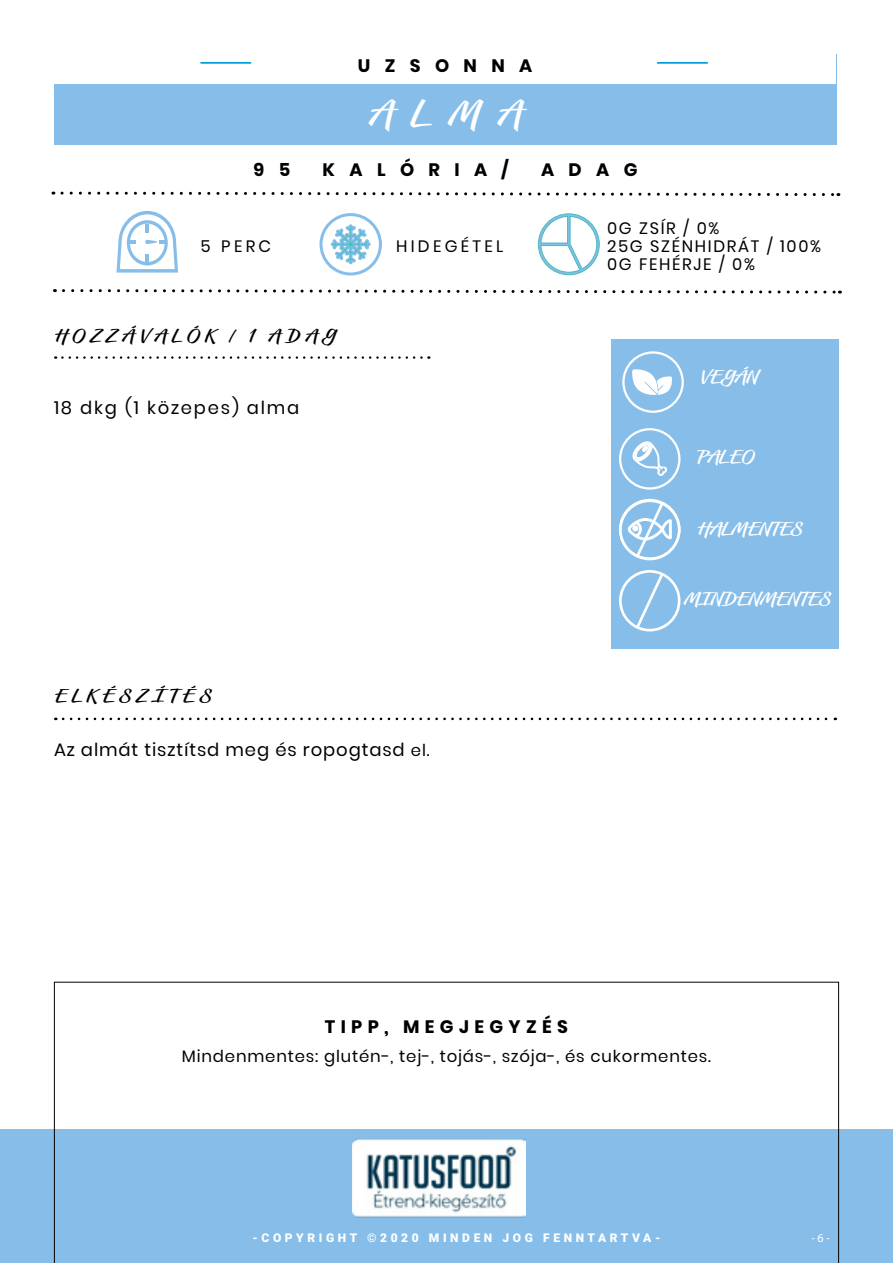
<style>
.page{position:relative;width:893px;height:1263px;background:#fff}
.page>*{position:absolute;margin:0;border:0;box-sizing:border-box;transform-origin:0 0}
.Header3{font:36px "Hughs";color:#fff}
.Base_Text1{font:18px "Poppins";letter-spacing:.05em;color:#000}
.t1{font:18px "Hughs";color:#fff}
.Subheader2___Steak{font:18px "Hughs";letter-spacing:.3em;color:#000}
.Base_Text2{font:700 18px "Poppins";letter-spacing:.3em;color:#000}
.Text{font:18px "Poppins";letter-spacing:.1em;color:#000}
.Base_Text2-2{font:700 18px "Poppins";letter-spacing:.8em;color:#000}
.Header2{font:700 18px "Poppins";letter-spacing:.8em;color:#000}
.Kitchen_Tools_-_Left{font:16.5px "Poppins";letter-spacing:.05em;color:#000}
.Kitchen_Tools_-_Left-2{font:16.5px "Poppins";letter-spacing:.1em;color:#000}
.Kitchen_Tools_-_Left-3{font:16.5px "Poppins";letter-spacing:.2em;color:#000}
.t2{font:900 12px "Roboto";letter-spacing:.3em;color:#fff}
.Kitchen_Tools_-_Left-4{font:12px "Myriad Pro";color:#fff}
.s1{font-size:16.5px}
</style>
<div class="page">
<div style="left:0;top:1129px;width:893px;height:134px;background:#87bee9"></div>
<svg style="left:116px;top:211px;width:62px;height:62px"></svg>
<svg style="left:145px;top:240px;width:12px;height:4px"></svg>
<svg style="left:538px;top:213px;width:62px;height:62px"></svg>
<div style="left:319px;top:213px;width:63px;height:62px;border:3px solid #87bee9;border-radius:50%"></div>
<svg style="left:330px;top:224px;width:41px;height:41px"></svg>
<div style="left:54px;top:54px;width:782px;height:90px;background:#87bee9"></div>
<div style="left:53px;top:54px;width:783px;height:30px;background:#fff"></div>
<svg style="left:54px;top:982px;width:785px;height:281px"></svg>
<svg style="left:62px;top:356px;width:367px;height:3px"></svg>
<svg style="left:63px;top:718px;width:773px;height:2px"></svg>
<hr style="left:657px;top:62px;width:51px;height:2px;background:#019eda">
<hr style="left:200px;top:62px;width:51px;height:2px;background:#019eda">
<svg style="left:53px;top:191px;width:786px;height:6px"></svg>
<svg style="left:54px;top:289px;width:786px;height:5px"></svg>
<div style="left:611px;top:339px;width:228px;height:309px;background:#87bee9"></div>
<svg style="left:619px;top:570px;width:61px;height:61px"></svg>
<svg style="left:619px;top:499px;width:61px;height:61px"></svg>
<div style="left:619px;top:499px;width:61px;height:61px;border:2px solid #fff;border-radius:50%"></div>
<svg style="left:632px;top:369px;width:41px;height:26px"></svg>
<div style="left:622px;top:351px;width:62px;height:62px;border:2px solid #fff;border-radius:50%"></div>
<div style="left:619px;top:428px;width:61px;height:62px;border:2px solid #fff;border-radius:50%"></div>
<svg style="left:632px;top:441px;width:35px;height:35px"></svg>
<p class="Header2" style="left:358px;top:55px;width:176px">UZSONNA</p>
<p class="Header3" style="left:368px;top:92px;width:155px">ALMA</p>
<p class="Base_Text2" style="left:253px;top:160px;width:38px">9 5</p>
<p class="Base_Text2-2" style="left:323px;top:160px;width:187px">KALÓRIA/</p>
<p class="Base_Text2" style="left:541px;top:160px;width:98px">ADAG</p>
<p class="Kitchen_Tools_-_Left" style="left:200px;top:237px;width:72px">5 PERC</p>
<p class="Kitchen_Tools_-_Left-3" style="left:396px;top:237px;width:109px">HIDEGÉTEL</p>
<p class="Subheader2___Steak" style="left:54px;top:325px;width:283px">HOZZÁVALÓK / 1 ADAG</p>
<p class="Text" style="left:54px;top:397px;width:247px">18 dkg (1 közepes) alma</p>
<p class="Subheader2___Steak" style="left:54px;top:685px;width:159px">ELKÉSZÍTÉS</p>
<p class="Base_Text1" style="left:54px;top:739px;width:377px">Az almát tisztítsd meg és ropogtasd <span class="s1">el.</span></p>
<p class="Kitchen_Tools_-_Left" style="left:607px;top:219px;width:114px">0G ZSÍR / 0%</p>
<p class="Kitchen_Tools_-_Left-2" style="left:607px;top:237px;width:215px">25G SZÉNHIDRÁT / 100%</p>
<p class="Kitchen_Tools_-_Left-2" style="left:607px;top:255px;width:149px">0G FEHÉRJE / 0%</p>
<p class="t1" style="left:700px;top:366px;width:60px">VEGÁN</p>
<p class="t1" style="left:697px;top:446px;width:59px">PALEO</p>
<p class="t1" style="left:697px;top:518px;width:107px">HALMENTES</p>
<p class="t1" style="left:684px;top:588px;width:149px">MINDENMENTES</p>
<p class="Base_Text2" style="left:325px;top:1016px;width:245px">TIPP, MEGJEGYZÉS</p>
<p class="Kitchen_Tools_-_Left" style="left:182px;top:1047px;width:531px">Mindenmentes: glutén-, tej-, tojás-, szója-, és cukormentes.</p>
<p class="t2" style="left:253px;top:1229px;width:409px">-COPYRIGHT ©2020 MINDEN JOG FENNTARTVA-</p>
<p class="Kitchen_Tools_-_Left-4" style="left:811px;top:1231px;width:20px">-6-</p>
</div>
